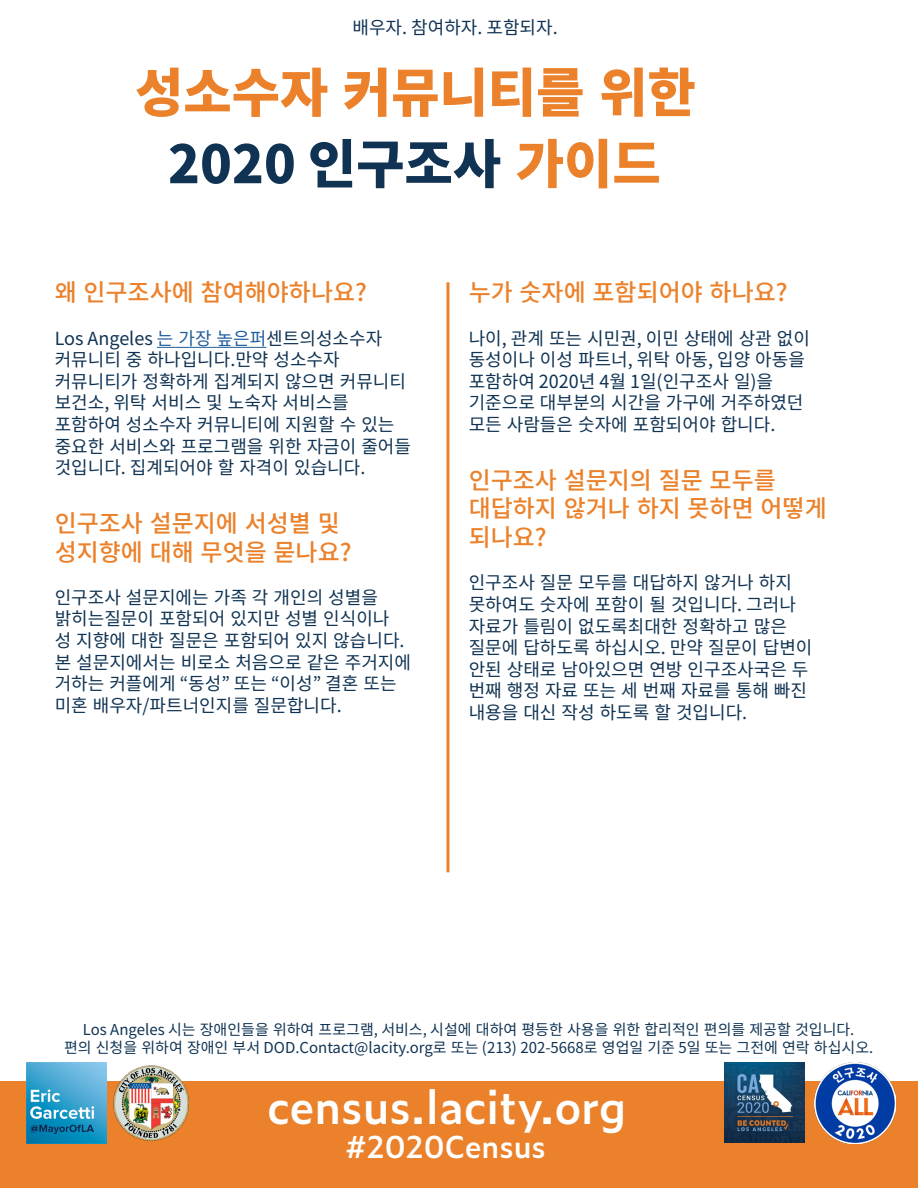
<style>
.page{position:relative;width:918px;height:1188px;background:#fff}
.page>*{position:absolute;margin:0;border:0;box-sizing:border-box;transform-origin:0 0}
.t1{font:900 52.5px/71.4px "Noto Sans KR";color:#eb812a;text-align:center}
.t2{font:600 45px "Zeitung Pro";color:#fff}
.t3{font:600 30px "Zeitung Pro";color:#fff}
.t4{font:500 24px/28.8px "Noto Sans KR";color:#eb812a}
.t5{font:18px/21.6px "Noto Sans KR";color:#103353}
.t6{font:15px/18px "Noto Sans KR";color:#103353;text-align:center}
.s1{color:#103353}
.s2{color:#215e9e}
</style>
<div class="page">
<div style="left:0;top:1082px;width:918px;height:106px;background:#eb812a"></div>
<hr style="left:446px;top:282px;width:3px;height:590px;background:#eb812a">
<hr style="left:157px;top:347px;width:109px;height:1px;background:#215e9e">
<img style="left:26px;top:1062px;width:81px;height:81px">
<img style="left:110px;top:1065px;width:79px;height:76px">
<img style="left:725px;top:1062px;width:80px;height:81px">
<img style="left:814px;top:1062px;width:81px;height:81px">
<p class="t5" style="left:353px;top:17px;width:207px">배우자. 참여하자. 포함되자.</p>
<h1 class="t1" style="left:135px;top:58px;width:562px">성소수자 커뮤니티를 위한<br><span class="s1">2020 인구조사</span> 가이드</h1>
<h3 class="t4" style="left:55px;top:279px;width:314px">왜 인구조사에 참여해야하나요?</h3>
<p class="t5" style="left:55px;top:328px;width:358px">Los Angeles <span class="s2">는 가장 높은퍼</span>센트의성소수자 커뮤니티 중 하나입니다.만약 성소수자 커뮤니티가 정확하게 집계되지 않으면 커뮤니티 보건소, 위탁 서비스 및 노숙자 서비스를 포함하여 성소수자 커뮤니티에 지원할 수 있는 중요한 서비스와 프로그램을 위한 자금이 줄어들 것입니다. 집계되어야 할 자격이 있습니다.</p>
<h3 class="t4" style="left:55px;top:509px;width:298px">인구조사 설문지에 서성별 및 성지향에 대해 무엇을 묻나요?</h3>
<p class="t5" style="left:55px;top:587px;width:358px">인구조사 설문지에는 가족 각 개인의 성별을 밝히는질문이 포함되어 있지만 성별 인식이나<br>성 지향에 대한 질문은 포함되어 있지 않습니다. 본 설문지에서는 비로소 처음으로 같은 주거지에 거하는 커플에게 “동성” 또는 “이성” 결혼 또는 미혼 배우자/파트너인지를 질문합니다.</p>
<h3 class="t4" style="left:469px;top:279px;width:320px">누가 숫자에 포함되어야 하나요?</h3>
<p class="t5" style="left:469px;top:328px;width:343px">나이, 관계 또는 시민권, 이민 상태에 상관 없이 동성이나 이성 파트너, 위탁 아동, 입양 아동을 포함하여 2020년 4월 1일(인구조사 일)을 기준으로 대부분의 시간을 가구에 거주하였던 모든 사람들은 숫자에 포함되어야 합니다.</p>
<h3 class="t4" style="left:469px;top:466px;width:360px">인구조사 설문지의 질문 모두를 대답하지 않거나 하지 못하면 어떻게 되나요?</h3>
<p class="t5" style="left:469px;top:572px;width:345px">인구조사 질문 모두를 대답하지 않거나 하지 못하여도 숫자에 포함이 될 것입니다. 그러나 자료가 틀림이 없도록최대한 정확하고 많은 질문에 답하도록 하십시오. 만약 질문이 답변이 안된 상태로 남아있으면 연방 인구조사국은 두 번째 행정 자료 또는 세 번째 자료를 통해 빠진 내용을 대신 작성 하도록 할 것입니다.</p>
<p class="t6" style="left:64px;top:1021px;width:811px">Los Angeles 시는 장애인들을 위하여 프로그램, 서비스, 시설에 대하여 평등한 사용을 위한 합리적인 편의를 제공할 것입니다.<br>편의 신청을 위하여 장애인 부서 DOD.Contact@lacity.org로 또는 (213) 202-5668로 영업일 기준 5일 또는 그전에 연락 하십시오.</p>
<h2 class="t2" style="left:268px;top:1073px;width:360px">census.lacity.org</h2>
<h3 class="t3" style="left:345px;top:1124px;width:202px">#2020Census</h3>
</div>
